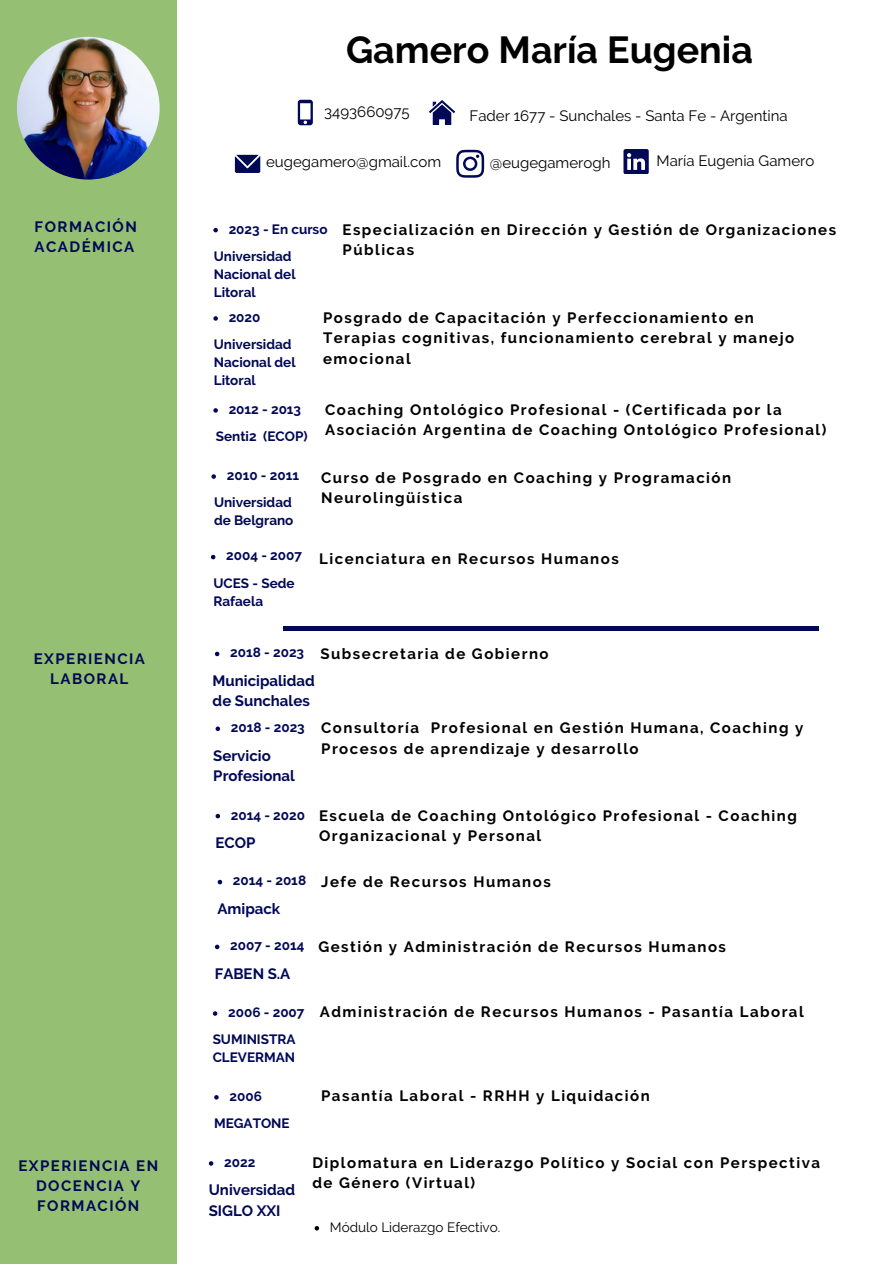
<style>
.page{position:relative;width:894px;height:1264px;background:#fff}
.page>*{position:absolute;margin:0;border:0;box-sizing:border-box;transform-origin:0 0}
.t1{font:700 37.5px "Raleway";color:#000}
.t2{font:700 15px/20.2px "Raleway";letter-spacing:.1em;color:#000}
.t3{font:15px "Raleway";color:#000}
.t4{font:700 15px/20.2px "Raleway";color:#010856}
.t5{font:700 15px/20.2px "Raleway";letter-spacing:.1em;color:#010856;text-align:center}
.t6{font:700 13.5px/18px "Raleway";color:#010856}
.t7{font:13.5px "Raleway";color:#000}
</style>
<div class="page">
<svg style="left:235px;top:155px;width:25px;height:18px"></svg>
<svg style="left:298px;top:100px;width:15px;height:25px"></svg>
<hr style="left:283px;top:627px;width:535px;height:3px;background:#010856">
<div style="left:0;top:0;width:176px;height:1263px;background:#95c073"></div>
<img style="left:17px;top:37px;width:143px;height:142px;border-radius:50%">
<svg style="left:429px;top:100px;width:25px;height:25px"></svg>
<svg style="left:623px;top:149px;width:25px;height:25px"></svg>
<svg style="left:456px;top:150px;width:28px;height:28px"></svg>
<svg style="left:213px;top:316px;width:5px;height:5px"></svg>
<svg style="left:213px;top:408px;width:5px;height:4px"></svg>
<svg style="left:211px;top:474px;width:5px;height:5px"></svg>
<svg style="left:211px;top:555px;width:4px;height:4px"></svg>
<svg style="left:215px;top:726px;width:5px;height:5px"></svg>
<svg style="left:215px;top:813px;width:5px;height:5px"></svg>
<svg style="left:217px;top:879px;width:5px;height:5px"></svg>
<svg style="left:215px;top:944px;width:4px;height:5px"></svg>
<svg style="left:213px;top:1011px;width:4px;height:4px"></svg>
<svg style="left:214px;top:1095px;width:4px;height:4px"></svg>
<svg style="left:213px;top:228px;width:5px;height:4px"></svg>
<svg style="left:209px;top:1161px;width:4px;height:4px"></svg>
<svg style="left:314px;top:1226px;width:5px;height:4px"></svg>
<svg style="left:215px;top:651px;width:4px;height:5px"></svg>
<h1 class="t1" style="left:346px;top:28px;width:408px">Gamero María Eugenia</h1>
<h2 class="t3" style="left:324px;top:103px;width:87px">3493660975</h2>
<h2 class="t3" style="left:469px;top:106px;width:319px">Fader 1677 - Sunchales - Santa Fe - Argentina</h2>
<h2 class="t3" style="left:266px;top:153px;width:176px">eugegamero@gmail.com</h2>
<p class="t3" style="left:656px;top:152px;width:159px">María Eugenia Gamero</p>
<h4 class="t3" style="left:489px;top:154px;width:122px">@eugegamerogh</h4>
<p class="t5" style="left:35px;top:216px;width:104px;text-align:left">FORMACIÓN<br>ACADÉMICA</p>
<h3 class="t6" style="left:229px;top:220px;width:100px">2023 - En curso</h3>
<p class="t2" style="left:342px;top:219px;width:495px">Especialización en Dirección y Gestión de Organizaciones<br>Públicas</p>
<h3 class="t6" style="left:214px;top:247px;width:83px">Universidad<br>Nacional del<br>Litoral</h3>
<h4 class="t6" style="left:229px;top:308px;width:33px">2020</h4>
<h4 class="t2" style="left:323px;top:307px;width:472px">Posgrado de Capacitación y Perfeccionamiento en<br>Terapias cognitivas, funcionamiento cerebral y manejo emocional</h4>
<p class="t6" style="left:214px;top:335px;width:83px">Universidad<br>Nacional del<br>Litoral</p>
<h4 class="t6" style="left:229px;top:400px;width:74px">2012 - 2013</h4>
<p class="t2" style="left:325px;top:399px;width:502px">Coaching Ontológico Profesional - (Certificada por la<br>Asociación Argentina de Coaching Ontológico Profesional)</p>
<p class="t6" style="left:216px;top:427px;width:93px">Senti2 (ECOP)</p>
<p class="t6" style="left:227px;top:466px;width:74px">2010 - 2011</p>
<h6 class="t2" style="left:321px;top:467px;width:411px">Curso de Posgrado en Coaching y Programación<br>Neurolingüística</h6>
<h4 class="t6" style="left:214px;top:493px;width:81px">Universidad de Belgrano</h4>
<p class="t6" style="left:226px;top:546px;width:77px">2004 - 2007</p>
<h3 class="t2" style="left:319px;top:548px;width:301px">Licenciatura en Recursos Humanos</h3>
<h3 class="t6" style="left:213px;top:574px;width:83px">UCES - Sede<br>Rafaela</h3>
<p class="t5" style="left:34px;top:648px;width:113px">EXPERIENCIA<br>LABORAL</p>
<p class="t6" style="left:230px;top:643px;width:75px">2018 - 2023</p>
<h5 class="t2" style="left:320px;top:643px;width:229px">Subsecretaria de Gobierno</h5>
<h3 class="t4" style="left:212px;top:670px;width:104px">Municipalidad de Sunchales</h3>
<p class="t6" style="left:231px;top:718px;width:75px">2018 - 2023</p>
<h3 class="t2" style="left:321px;top:718px;width:483px">Consultoría Profesional en Gestión Humana, Coaching y<br>Procesos de aprendizaje y desarrollo</h3>
<h6 class="t4" style="left:213px;top:745px;width:83px">Servicio<br>Profesional</h6>
<p class="t6" style="left:231px;top:805px;width:76px">2014 - 2020</p>
<h3 class="t2" style="left:319px;top:805px;width:479px">Escuela de Coaching Ontológico Profesional - Coaching<br>Organizacional y Personal</h3>
<h6 class="t4" style="left:215px;top:832px;width:41px">ECOP</h6>
<p class="t6" style="left:233px;top:871px;width:75px">2014 - 2018</p>
<h3 class="t2" style="left:321px;top:871px;width:231px">Jefe de Recursos Humanos</h3>
<h6 class="t4" style="left:217px;top:898px;width:64px">Amipack</h6>
<p class="t6" style="left:230px;top:936px;width:76px">2007 - 2014</p>
<h3 class="t2" style="left:318px;top:936px;width:409px">Gestión y Administración de Recursos Humanos</h3>
<h6 class="t4" style="left:215px;top:963px;width:77px">FABEN S.A</h6>
<h3 class="t6" style="left:228px;top:1003px;width:78px">2006 - 2007</h3>
<h3 class="t2" style="left:320px;top:1002px;width:485px">Administración de Recursos Humanos - Pasantía Laboral</h3>
<h3 class="t6" style="left:213px;top:1030px;width:84px">SUMINISTRA<br>CLEVERMAN</h3>
<h3 class="t6" style="left:229px;top:1086px;width:34px">2006</h3>
<h2 class="t2" style="left:321px;top:1085px;width:330px">Pasantía Laboral - RRHH y Liquidación</h2>
<p class="t6" style="left:214px;top:1114px;width:77px">MEGATONE</p>
<h3 class="t5" style="left:18px;top:1155px;width:141px">EXPERIENCIA EN<br>DOCENCIA Y<br>FORMACIÓN</h3>
<h3 class="t6" style="left:224px;top:1152px;width:33px">2022</h3>
<p class="t2" style="left:312px;top:1152px;width:509px">Diplomatura en Liderazgo Político y Social con Perspectiva de Género (Virtual)</p>
<h5 class="t7" style="left:330px;top:1218px;width:172px">Módulo Liderazgo Efectivo.</h5>
<h2 class="t4" style="left:209px;top:1179px;width:88px">Universidad<br>SIGLO XXI</h2>
</div>
